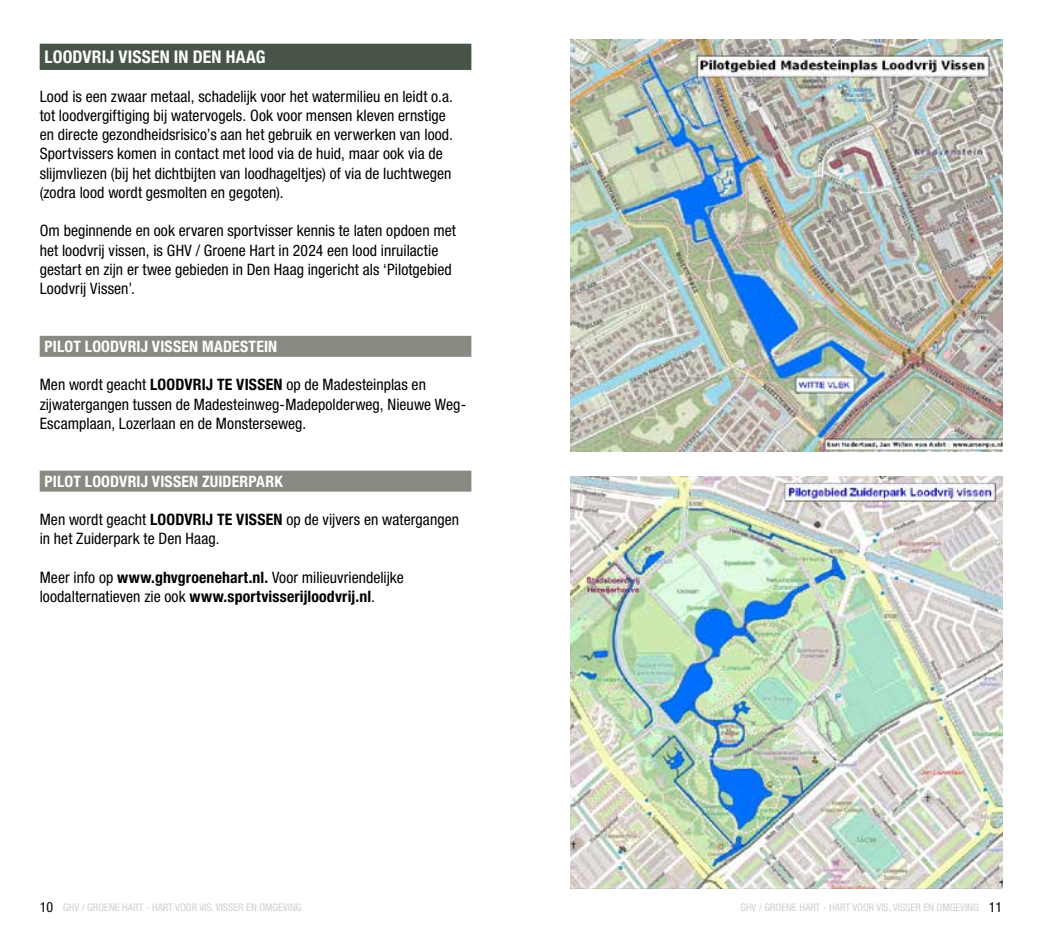
<style>
.page{position:relative;width:1042px;height:928px;background:#fff}
.page>*{position:absolute;margin:0;border:0;box-sizing:border-box;transform-origin:0 0}
.t1{font:700 condensed 17.5px "Helvetica Neue LT Std";letter-spacing:.005em;color:#fff}
.t2{font:condensed 15.75px/19.2px "Helvetica Neue LT Std";letter-spacing:.005em;color:#000}
.t3{font:700 condensed 15.75px "Helvetica Neue LT Std";letter-spacing:.01em;color:#fff}
.t4{font:condensed 10.5px "Helvetica Neue LT Std";color:#d0d0d0}
.s1{font-weight:700}
.s2{font-size:14px;color:#000}
</style>
<div class="page">
<img style="left:570px;top:476px;width:432px;height:412px">
<img style="left:570px;top:40px;width:432px;height:411px">
<div style="left:40px;top:44px;width:431px;height:26px;background:#475447"></div>
<div style="left:40px;top:336px;width:431px;height:21px;background:#888b82"></div>
<div style="left:40px;top:470px;width:431px;height:21px;background:#888b82"></div>
<p class="t1" style="left:45px;top:46px;width:222px">LOODVRIJ VISSEN IN DEN HAAG</p>
<p class="t2" style="left:40px;top:86px;width:415px">Lood is een zwaar metaal, schadelijk voor het watermilieu en leidt o.a. tot loodvergiftiging bij watervogels. Ook voor mensen kleven ernstige en directe gezondheidsrisico’s aan het gebruik en verwerken van lood.<br>Sportvissers komen in contact met lood via de huid, maar ook via de slijmvliezen (bij het dichtbijten van loodhageltjes) of via de luchtwegen (zodra lood wordt gesmolten en gegoten).</p>
<p class="t2" style="left:40px;top:221px;width:418px">Om beginnende en ook ervaren sportvisser kennis te laten opdoen met het loodvrij vissen, is GHV / Groene Hart in 2024 een lood inruilactie gestart en zijn er twee gebieden in Den Haag ingericht als ‘Pilotgebied Loodvrij Vissen’.</p>
<p class="t3" style="left:45px;top:337px;width:234px">PILOT LOODVRIJ VISSEN MADESTEIN</p>
<p class="t2" style="left:40px;top:375px;width:428px">Men wordt geacht <span class="s1">LOODVRIJ TE VISSEN</span> op de Madesteinplas en zijwatergangen tussen de Madesteinweg-Madepolderweg, Nieuwe Weg-<br>Escamplaan, Lozerlaan en de Monsterseweg.</p>
<p class="t3" style="left:45px;top:471px;width:240px">PILOT LOODVRIJ VISSEN ZUIDERPARK</p>
<p class="t2" style="left:40px;top:510px;width:421px">Men wordt geacht <span class="s1">LOODVRIJ TE VISSEN</span> op de vijvers en watergangen in het Zuiderpark te Den Haag.</p>
<p class="t2" style="left:40px;top:567px;width:366px">Meer info op <span class="s1">www.ghvgroenehart.nl.</span> Voor milieuvriendelijke loodalternatieven zie ook <span class="s1">www.sportvisserijloodvrij.nl</span>.</p>
<p class="t4" style="left:40px;top:900px;width:263px"><span class="s2">10</span> GHV / GROENE HART - HART VOOR VIS, VISSER EN OMGEVING</p>
<p class="t4" style="left:740px;top:900px;width:263px">GHV / GROENE HART - HART VOOR VIS, VISSER EN OMGEVING <span class="s2">11</span></p>
</div>
